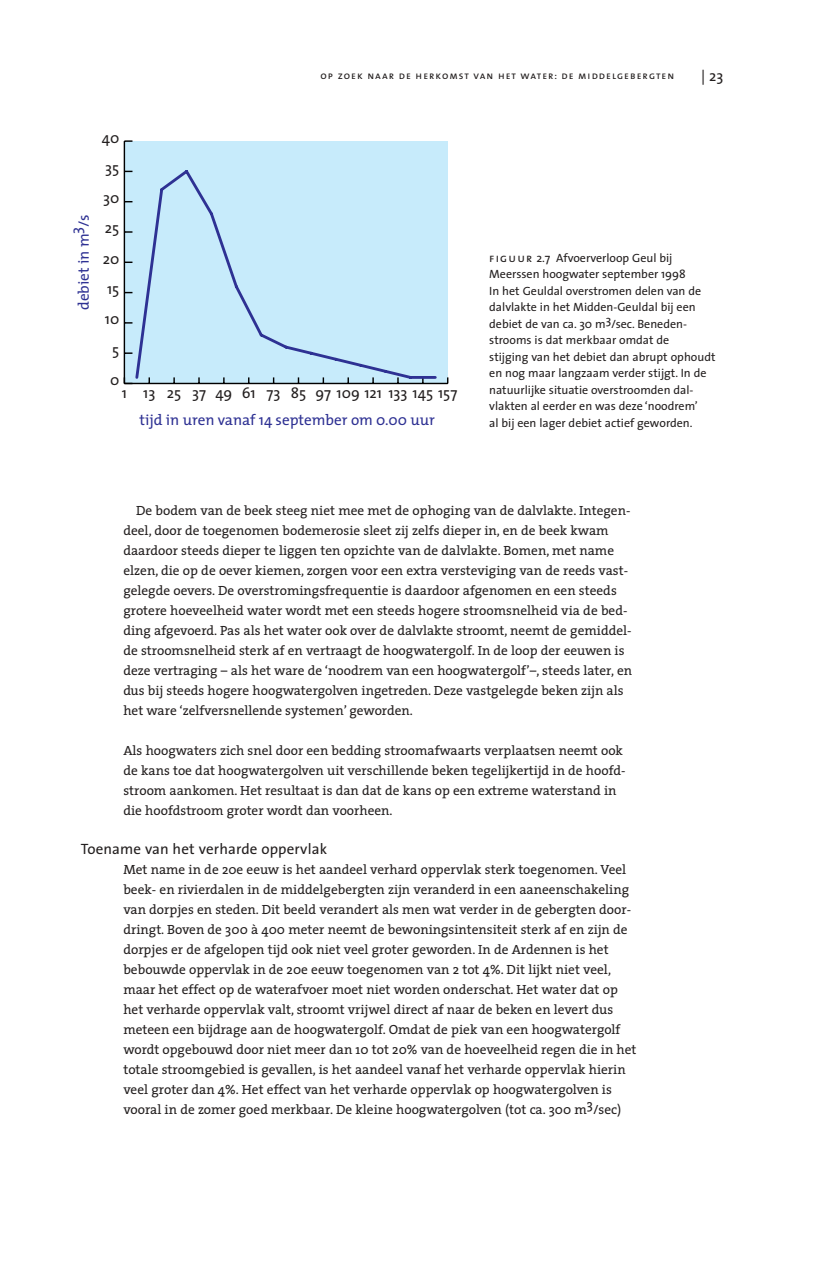
<style>
.page{position:relative;width:830px;height:1263px;background:#fff}
.page>*{position:absolute;margin:0;border:0;box-sizing:border-box;transform-origin:0 0}
.t1{font:15.15px "The Mix";color:#231f1f}
.t2{font:15.15px "The Mix";color:#2e3193}
.t3{font:15px "The Sans";letter-spacing:.01em;color:#231f1f}
.t4{font:15px "The Mix";color:#231f1f}
.t5{font:13.35px/20px "The Serif";color:#231f1f}
.t6{font:12px/16.5px "The Sans";color:#231f1f}
.t7{font:10.5px "The Sans Caps";letter-spacing:.1em;color:#231f1f}
.s1{font-family:"The Sans Caps"}
</style>
<div class="page">
<div style="left:124px;top:141px;width:323px;height:242px;background:#c7ebfb"></div>
<hr style="left:124px;top:383px;width:323px;height:1px;background:#000">
<hr style="left:124px;top:141px;width:1px;height:242px;background:#000">
<svg style="left:125px;top:377px;width:7px;height:6px"></svg>
<svg style="left:125px;top:352px;width:7px;height:2px"></svg>
<svg style="left:125px;top:322px;width:7px;height:2px"></svg>
<svg style="left:125px;top:231px;width:7px;height:2px"></svg>
<svg style="left:124px;top:140px;width:8px;height:2px"></svg>
<svg style="left:135px;top:170px;width:302px;height:211px"></svg>
<p class="t7" style="left:320px;top:70px;width:355px">op zoek naar de herkomst van het water: de middelgebergten</p>
<p class="t4" style="left:701px;top:70px;width:23px">| 23</p>
<p class="t2" style="left:78px;top:227px;width:14px;rotate:-90deg">/s</p>
<p class="t2" style="left:71px;top:234px;width:8px;rotate:-90deg">3</p>
<p class="t2" style="left:78px;top:310px;width:78px;rotate:-90deg">debiet in m</p>
<p class="t1" style="left:102px;top:132px;width:19px">40</p>
<p class="t1" style="left:105px;top:162px;width:16px">35</p>
<p class="t1" style="left:103px;top:193px;width:18px">30</p>
<p class="t1" style="left:105px;top:223px;width:16px">25</p>
<p class="t1" style="left:103px;top:253px;width:18px">20</p>
<p class="t1" style="left:107px;top:283px;width:14px">15</p>
<p class="t1" style="left:105px;top:314px;width:16px">10</p>
<p class="t1" style="left:112px;top:344px;width:9px">5</p>
<p class="t1" style="left:110px;top:374px;width:11px">0</p>
<p class="t1" style="left:215px;top:387px;width:243px">49 61 73 85 97 109 121 133 145 157</p>
<p class="t1" style="left:122px;top:387px;width:86px">1 13 25 37</p>
<p class="t2" style="left:140px;top:415px;width:297px">tijd in uren vanaf 14 september om 0.00 uur</p>
<p class="t6" style="left:489px;top:252px;width:228px"><span class="s1">figuur</span> 2.7 Afvoerverloop Geul bij Meerssen hoogwater september 1998<br>In het Geuldal overstromen delen van de dalvlakte in het Midden-Geuldal bij een debiet de van ca. 30 m3/sec. Beneden&shy;strooms is dat merkbaar omdat de<br>stijging van het debiet dan abrupt ophoudt en nog maar langzaam verder stijgt. In de natuurlijke situatie overstroomden dal&shy;vlakten al eerder en was deze ‘noodrem’<br>al bij een lager debiet actief geworden.</p>
<p class="t5" style="left:123px;top:504px;width:510px;text-indent:13px">De bodem van de beek steeg niet mee met de ophoging van de dalvlakte. Integen&shy;deel, door de toegenomen bodemerosie sleet zij zelfs dieper in, en de beek kwam daardoor steeds dieper te liggen ten opzichte van de dalvlakte. Bomen, met name elzen, die op de oever kiemen, zorgen voor een extra versteviging van de reeds vast&shy;gelegde oevers. De overstromingsfrequentie is daardoor afgenomen en een steeds grotere hoeveelheid water wordt met een steeds hogere stroomsnelheid via de bed&shy;ding afgevoerd. Pas als het water ook over de dalvlakte stroomt, neemt de gemiddel&shy;de stroomsnelheid sterk af en vertraagt de hoogwatergolf. In de loop der eeuwen is deze vertraging – als het ware de ‘noodrem van een hoogwatergolf’–, steeds later, en dus bij steeds hogere hoogwatergolven ingetreden. Deze vastgelegde beken zijn als het ware ‘zelfversnellende systemen’ geworden.</p>
<p class="t5" style="left:123px;top:743px;width:503px">Als hoogwaters zich snel door een bedding stroomafwaarts verplaatsen neemt ook de kans toe dat hoogwatergolven uit verschillende beken tegelijkertijd in de hoofd&shy;stroom aankomen. Het resultaat is dan dat de kans op een extreme waterstand in die hoofdstroom groter wordt dan voorheen.</p>
<p class="t3" style="left:81px;top:844px;width:248px">Toename van het verharde oppervlak</p>
<p class="t5" style="left:123px;top:863px;width:514px">Met name in de 20e eeuw is het aandeel verhard oppervlak sterk toegenomen. Veel beek- en rivierdalen in de middelgebergten zijn veranderd in een aaneenschakeling van dorpjes en steden. Dit beeld verandert als men wat verder in de gebergten door&shy;dringt. Boven de 300 à 400 meter neemt de bewoningsintensiteit sterk af en zijn de dorpjes er de afgelopen tijd ook niet veel groter geworden. In de Ardennen is het bebouwde oppervlak in de 20e eeuw toegenomen van 2 tot 4%. Dit lijkt niet veel, maar het effect op de waterafvoer moet niet worden onderschat. Het water dat op het verharde oppervlak valt, stroomt vrijwel direct af naar de beken en levert dus meteen een bijdrage aan de hoogwatergolf. Omdat de piek van een hoogwatergolf wordt opgebouwd door niet meer dan 10 tot 20% van de hoeveelheid regen die in het totale stroomgebied is gevallen, is het aandeel vanaf het verharde oppervlak hierin veel groter dan 4%. Het effect van het verharde oppervlak op hoogwatergolven is vooral in de zomer goed merkbaar. De kleine hoogwatergolven (tot ca. 300 m3/sec)</p>
</div>
